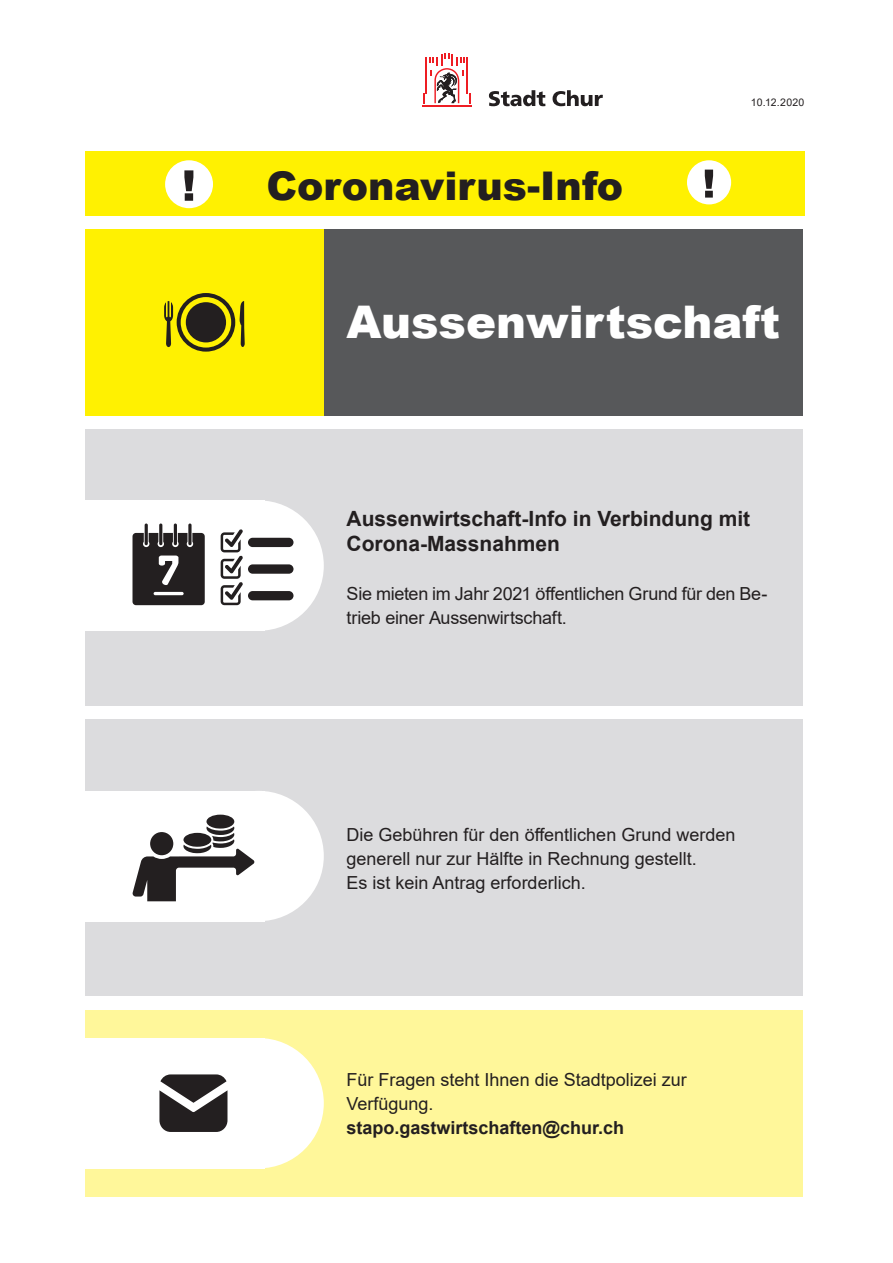
<style>
.page{position:relative;width:893px;height:1263px;background:#fff}
.page>*{position:absolute;margin:0;border:0;box-sizing:border-box;transform-origin:0 0}
.t1{font:900 45px "Arial";color:#fff}
.t2{font:900 39.6px "Arial";color:#231f20}
.t3{font:700 21px/25.2px "Arial";color:#231f20}
.t4{font:18px/24px "Arial";color:#231f20}
.t5{font:700 18px "Arial";color:#231f20}
.t6{font:10.5px "Arial";letter-spacing:.03em;color:#231f20}
</style>
<div class="page">
<div style="left:85px;top:1010px;width:718px;height:186px;background:#fff79a"></div>
<div style="left:85px;top:429px;width:718px;height:277px;background:#dcdcde"></div>
<div style="left:85px;top:720px;width:718px;height:276px;background:#dcdcde"></div>
<div style="left:193px;top:500px;width:131px;height:131px;background:#fff;border-radius:50%"></div>
<div style="left:193px;top:791px;width:131px;height:130px;background:#fff;border-radius:50%"></div>
<div style="left:193px;top:1038px;width:131px;height:130px;background:#fff;border-radius:50%"></div>
<div style="left:60px;top:791px;width:204px;height:130px;background:#fff"></div>
<div style="left:60px;top:1038px;width:204px;height:130px;background:#fff"></div>
<div style="left:60px;top:500px;width:204px;height:131px;background:#fff"></div>
<svg style="left:132px;top:815px;width:123px;height:86px"></svg>
<svg style="left:188px;top:523px;width:4px;height:22px"></svg>
<hr style="left:174px;top:523px;width:3px;height:22px;background:#231f20;border-radius:2px">
<hr style="left:159px;top:523px;width:3px;height:22px;background:#231f20;border-radius:2px">
<hr style="left:145px;top:523px;width:3px;height:22px;background:#231f20;border-radius:2px">
<svg style="left:132px;top:533px;width:73px;height:72px;background:#3b3738"></svg>
<svg style="left:221px;top:529px;width:22px;height:76px"></svg>
<div style="left:248px;top:538px;width:45px;height:9px;background:#231f20;border-radius:5px"></div>
<div style="left:248px;top:564px;width:45px;height:10px;background:#231f20;border-radius:5px"></div>
<div style="left:248px;top:591px;width:45px;height:9px;background:#231f20;border-radius:5px"></div>
<svg style="left:159px;top:1074px;width:68px;height:58px"></svg>
<div style="left:85px;top:229px;width:718px;height:186px;background:#57585a"></div>
<div style="left:85px;top:229px;width:239px;height:186px;background:#fff101"></div>
<svg style="left:164px;top:293px;width:81px;height:59px"></svg>
<div style="left:85px;top:151px;width:719px;height:64px;background:#fff101"></div>
<div style="left:165px;top:160px;width:48px;height:48px;background:#fff;border-radius:50%"></div>
<svg style="left:184px;top:170px;width:9px;height:31px"></svg>
<div style="left:687px;top:160px;width:44px;height:44px;background:#fff;border-radius:50%"></div>
<svg style="left:705px;top:170px;width:8px;height:28px"></svg>
<svg style="left:489px;top:90px;width:114px;height:16px"></svg>
<hr style="left:422px;top:105px;width:50px;height:1px;background:#ee1d23">
<svg style="left:424px;top:54px;width:46px;height:49px"></svg>
<h2 class="t2" style="left:266px;top:157px;width:358px">Coronavirus-Info</h2>
<p class="t6" style="left:751px;top:95px;width:55px">10.12.2020</p>
<h1 class="t1" style="left:347px;top:290px;width:435px">Aussenwirtschaft</h1>
<p class="t3" style="left:347px;top:506px;width:405px">Aussenwirtschaft-Info in Verbindung mit<br>Corona-Massnahmen</p>
<p class="t4" style="left:347px;top:582px;width:422px">Sie mieten im Jahr 2021 öffentlichen Grund für den Be&shy;trieb einer Aussenwirtschaft.</p>
<p class="t4" style="left:347px;top:822px;width:390px">Die Gebühren für den öffentlichen Grund werden generell nur zur Hälfte in Rechnung gestellt.<br>Es ist kein Antrag erforderlich.</p>
<p class="t4" style="left:347px;top:1067px;width:342px">Für Fragen steht Ihnen die Stadtpolizei zur<br>Verfügung.</p>
<p class="t5" style="left:347px;top:1115px;width:279px">stapo.gastwirtschaften@chur.ch</p>
</div>
